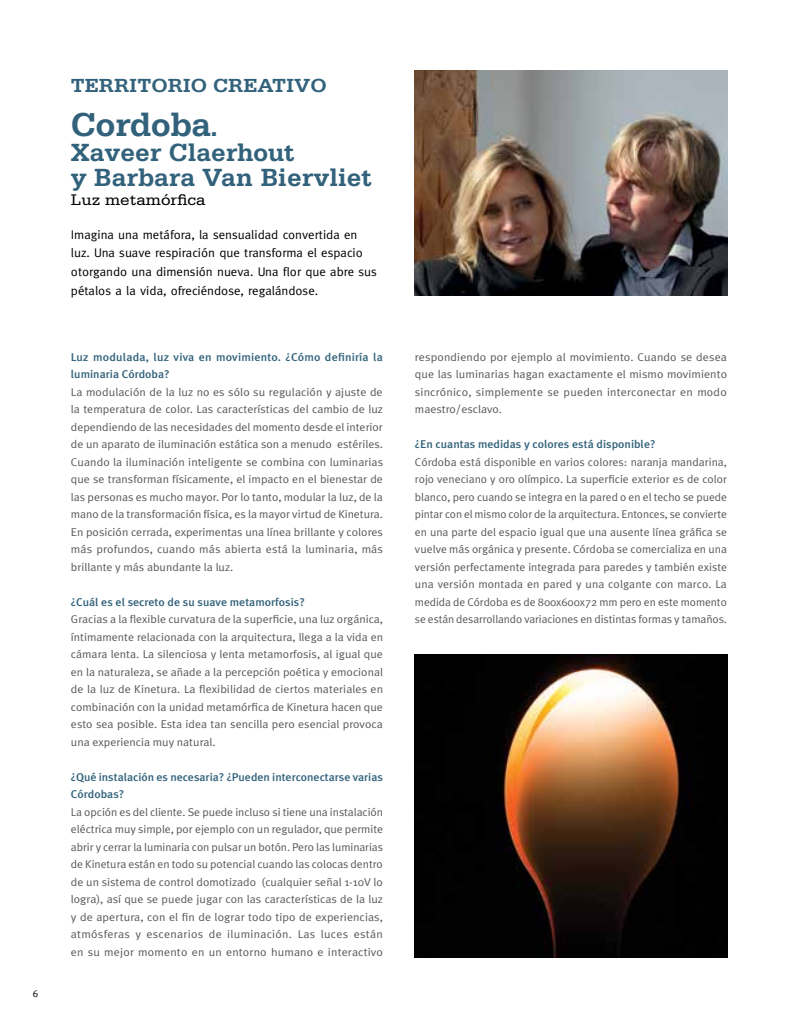
<style>
.page{position:relative;width:798px;height:1028px;background:#fff}
.page>*{position:absolute;margin:0;border:0;box-sizing:border-box;transform-origin:0 0}
.t1{font:700 35px "Serifa";letter-spacing:-.01em;color:#32627b}
.t2{font:700 26.25px/25px "Serifa";color:#32627b}
.t3{font:700 20px "Serifa";color:#32627b;scale:1.05 1}
.t4{font:16.25px "Serifa";color:#000;scale:1.05 1}
.t5{font:12.5px/18.8px "Meta Normal";color:#000}
.t6{font:11.25px/17.5px "Meta Plus Normal";color:#58595b;text-align:justify;scale:1.04 1}
.t7{font:11.25px/17.5px "Meta Plus Normal";color:#58595b;text-align:justify;scale:1.07 1}
.t8{font:11.25px/17.5px "Meta Plus Normal";color:#58595b;text-align:justify;scale:1.06 1}
.t9{font:500 11.25px/17.5px "Meta Plus";color:#32627b;scale:1.06 1}
.t10{font:500 11.25px/17.5px "Meta Plus";color:#32627b;scale:1.07 1}
.t11{font:10px "Meta Caps";color:#000}
.s1{font-size:26.25px}
</style>
<div class="page">
<img style="left:415px;top:71px;width:311px;height:225px">
<img style="left:415px;top:654px;width:311px;height:303px">
<p class="t11" style="left:33px;top:987px;width:7px">6</p>
<h3 class="t3" style="left:71px;top:73px;width:245px">TERRITORIO CREATIVO</h3>
<h1 class="t1" style="left:71px;top:104px;width:148px">Cordoba<span class="s1">.</span></h1>
<h2 class="t2" style="left:71px;top:140px;width:302px">Xaveer Claerhout<br>y Barbara Van Biervliet</h2>
<h3 class="t4" style="left:71px;top:190px;width:130px">Luz metamórfica</h3>
<p class="t5" style="left:71px;top:225px;width:307px">Imagina una metáfora, la sensualidad convertida en luz. Una suave respiración que transforma el espacio otorgando una dimensión nueva. Una flor que abre sus pétalos a la vida, ofreciéndose, regalándose.</p>
<p class="t10" style="left:71px;top:348px;width:293px">Luz modulada, luz viva en movimiento. ¿Cómo definiría la luminaria Córdoba?</p>
<p class="t7" style="left:71px;top:383px;width:293px">La modulación de la luz no es sólo su regulación y ajuste de la temperatura de color. Las características del cambio de luz dependiendo de las necesidades del momento desde el interior de un aparato de iluminación estática son a menudo estériles.<br>Cuando la iluminación inteligente se combina con luminarias que se transforman físicamente, el impacto en el bienestar de las personas es mucho mayor. Por lo tanto, modular la luz, de la mano de la transformación física, es la mayor virtud de Kinetura.<br>En posición cerrada, experimentas una línea brillante y colores más profundos, cuando más abierta está la luminaria, más brillante y más abundante la luz.</p>
<p class="t9" style="left:71px;top:593px;width:222px">¿Cuál es el secreto de su suave metamorfosis?</p>
<p class="t8" style="left:71px;top:610px;width:296px">Gracias a la flexible curvatura de la superficie, una luz orgánica, íntimamente relacionada con la arquitectura, llega a la vida en cámara lenta. La silenciosa y lenta metamorfosis, al igual que en la naturaleza, se añade a la percepción poética y emocional de la luz de Kinetura. La flexibilidad de ciertos materiales en combinación con la unidad metamórfica de Kinetura hacen que esto sea posible. Esta idea tan sencilla pero esencial provoca una experiencia muy natural.</p>
<p class="t9" style="left:71px;top:768px;width:296px">¿Qué instalación es necesaria? ¿Pueden interconectarse varias<br>Córdobas?</p>
<p class="t6" style="left:71px;top:803px;width:301px">La opción es del cliente. Se puede incluso si tiene una instalación eléctrica muy simple, por ejemplo con un regulador, que permite abrir y cerrar la luminaria con pulsar un botón. Pero las luminarias de Kinetura están en todo su potencial cuando las colocas dentro de un sistema de control domotizado (cualquier señal 1-10V lo logra), así que se puede jugar con las características de la luz y de apertura, con el fin de lograr todo tipo de experiencias, atmósferas y escenarios de iluminación. Las luces están en su mejor momento en un entorno humano e interactivo</p>
<p class="t7" style="left:415px;top:348px;width:293px">respondiendo por ejemplo al movimiento. Cuando se desea que las luminarias hagan exactamente el mismo movimiento sincrónico, simplemente se pueden interconectar en modo maestro/esclavo.</p>
<p class="t9" style="left:415px;top:435px;width:228px">¿En cuantas medidas y colores está disponible?</p>
<p class="t6" style="left:415px;top:453px;width:301px">Córdoba está disponible en varios colores: naranja mandarina, rojo veneciano y oro olímpico. La superficie exterior es de color blanco, pero cuando se integra en la pared o en el techo se puede pintar con el mismo color de la arquitectura. Entonces, se convierte en una parte del espacio igual que una ausente línea gráfica se vuelve más orgánica y presente. Córdoba se comercializa en una versión perfectamente integrada para paredes y también existe una versión montada en pared y una colgante con marco. La medida de Córdoba es de 800x600x72 mm pero en este momento se están desarrollando variaciones en distintas formas y tamaños.</p>
</div>
